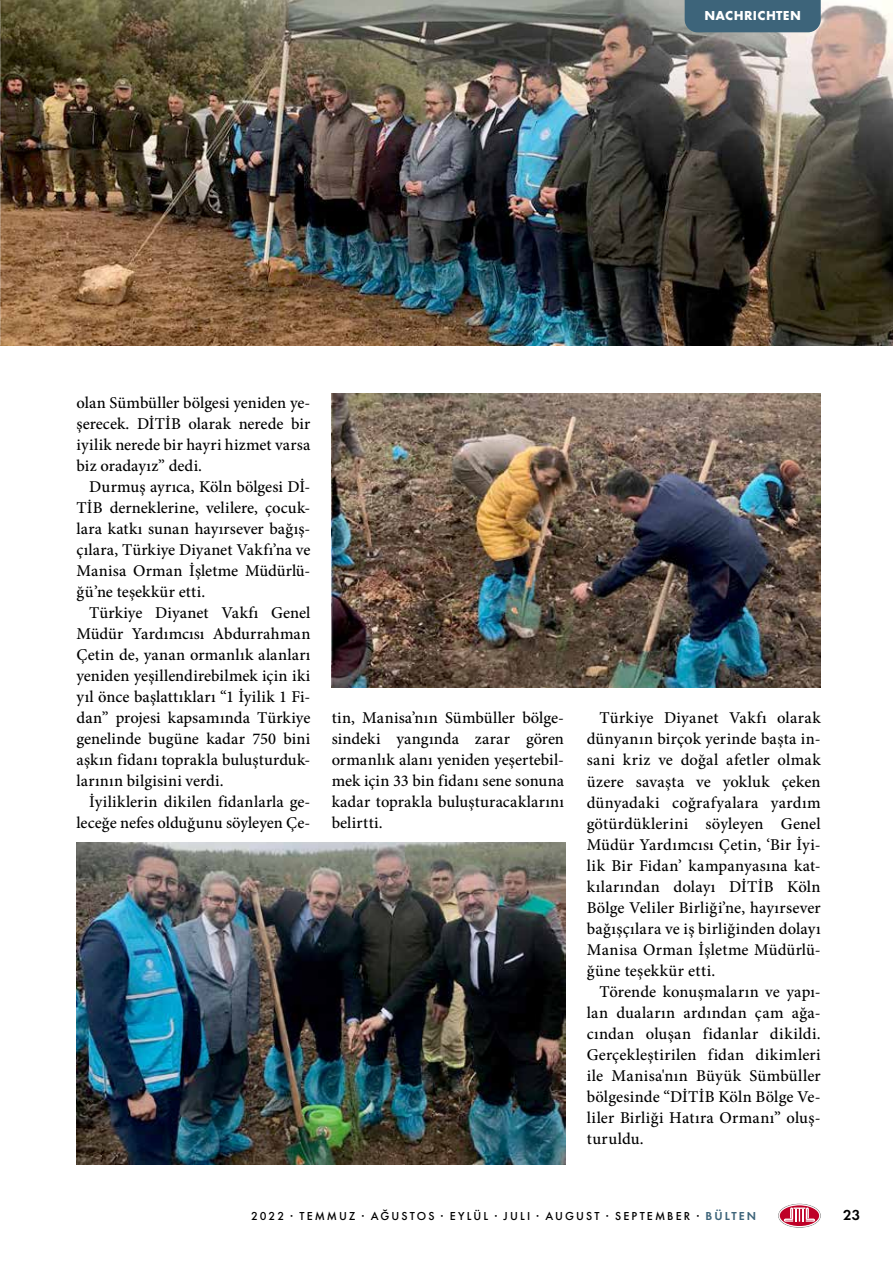
<style>
.page{position:relative;width:893px;height:1263px;background:#fff}
.page>*{position:absolute;margin:0;border:0;box-sizing:border-box;transform-origin:0 0}
.t1{font:500 16.5px/21px "Minion Pro";letter-spacing:.01em;color:#000;text-align:justify}
.t2{font:600 15px "Futura PT";color:#000}
.t3{font:700 13.5px "Futura PT";letter-spacing:.025em;color:#fff}
.t4{font:500 12px "Futura PT";letter-spacing:.175em;color:#000}
.s1{font-weight:600;color:#3d647a}
</style>
<div class="page">
<img style="left:1px;top:0;width:892px;height:345px">
<img style="left:0;top:0;width:1px;height:345px">
<img style="left:77px;top:842px;width:489px;height:322px">
<img style="left:332px;top:393px;width:489px;height:294px">
<svg style="left:778px;top:1204px;width:43px;height:23px"></svg>
<div style="left:685px;top:0;width:136px;height:32px;background:#3d647a"></div>
<p class="t3" style="left:704px;top:7px;width:98px">NACHRICHTEN</p>
<p class="t1" style="left:77px;top:393px;width:235px">olan Sümbüller bölgesi yeniden ye&shy;şerecek. DİTİB olarak nerede bir iyilik nerede bir hayri hizmet varsa biz oradayız” dedi.</p>
<p class="t1" style="left:77px;top:477px;width:235px;text-indent:13px">Durmuş ayrıca, Köln bölgesi Dİ-TİB derneklerine, velilere, çocuk&shy;lara katkı sunan hayırsever bağış&shy;çılara, Türkiye Diyanet Vakfı’na ve Manisa Orman İşletme Müdürlü&shy;ğü’ne teşekkür etti.</p>
<p class="t1" style="left:77px;top:603px;width:235px;text-indent:13px">Türkiye Diyanet Vakfı Genel Müdür Yardımcısı Abdurrahman Çetin de, yanan ormanlık alanları yeniden yeşillendirebilmek için iki yıl önce başlattıkları “1 İyilik 1 Fi&shy;dan” projesi kapsamında Türkiye genelinde bugüne kadar 750 bini aşkın fidanı toprakla buluşturduk&shy;larının bilgisini verdi.</p>
<p class="t1" style="left:77px;top:792px;width:235px;text-align:right">İyiliklerin dikilen fidanlarla ge&shy;leceğe nefes olduğunu söyleyen Çe-</p>
<p class="t1" style="left:332px;top:708px;width:234px">tin, Manisa’nın Sümbüller bölge&shy;sindeki yangında zarar gören ormanlık alanı yeniden yeşertebil&shy;mek için 33 bin fidanı sene sonuna kadar toprakla buluşturacaklarını belirtti.</p>
<p class="t1" style="left:587px;top:708px;width:235px;text-indent:13px">Türkiye Diyanet Vakfı olarak dünyanın birçok yerinde başta in&shy;sani kriz ve doğal afetler olmak üzere savaşta ve yokluk çeken dünyadaki coğrafyalara yardım götürdüklerini söyleyen Genel Müdür Yardımcısı Çetin, ‘Bir İyi&shy;lik Bir Fidan’ kampanyasına kat&shy;kılarından dolayı DİTİB Köln Bölge Veliler Birliği’ne, hayırsever bağışçılara ve iş birliğinden dolayı Manisa Orman İşletme Müdürlü&shy;ğüne teşekkür etti.</p>
<p class="t1" style="left:587px;top:981px;width:235px;text-indent:13px">Törende konuşmaların ve yapı&shy;lan duaların ardından çam ağa&shy;cından oluşan fidanlar dikildi.<br>Gerçekleştirilen fidan dikimleri ile Manisa'nın Büyük Sümbüller bölgesinde “DİTİB Köln Bölge Ve&shy;liler Birliği Hatıra Ormanı” oluş&shy;turuldu.</p>
<p class="t4" style="left:251px;top:1209px;width:506px">2022 · TEMMUZ · AĞUSTOS · EYLÜL · JULI · AUGUST · SEPTEMBER · <span class="s1">BÜLTEN</span></p>
<p class="t2" style="left:843px;top:1206px;width:19px">23</p>
</div>
